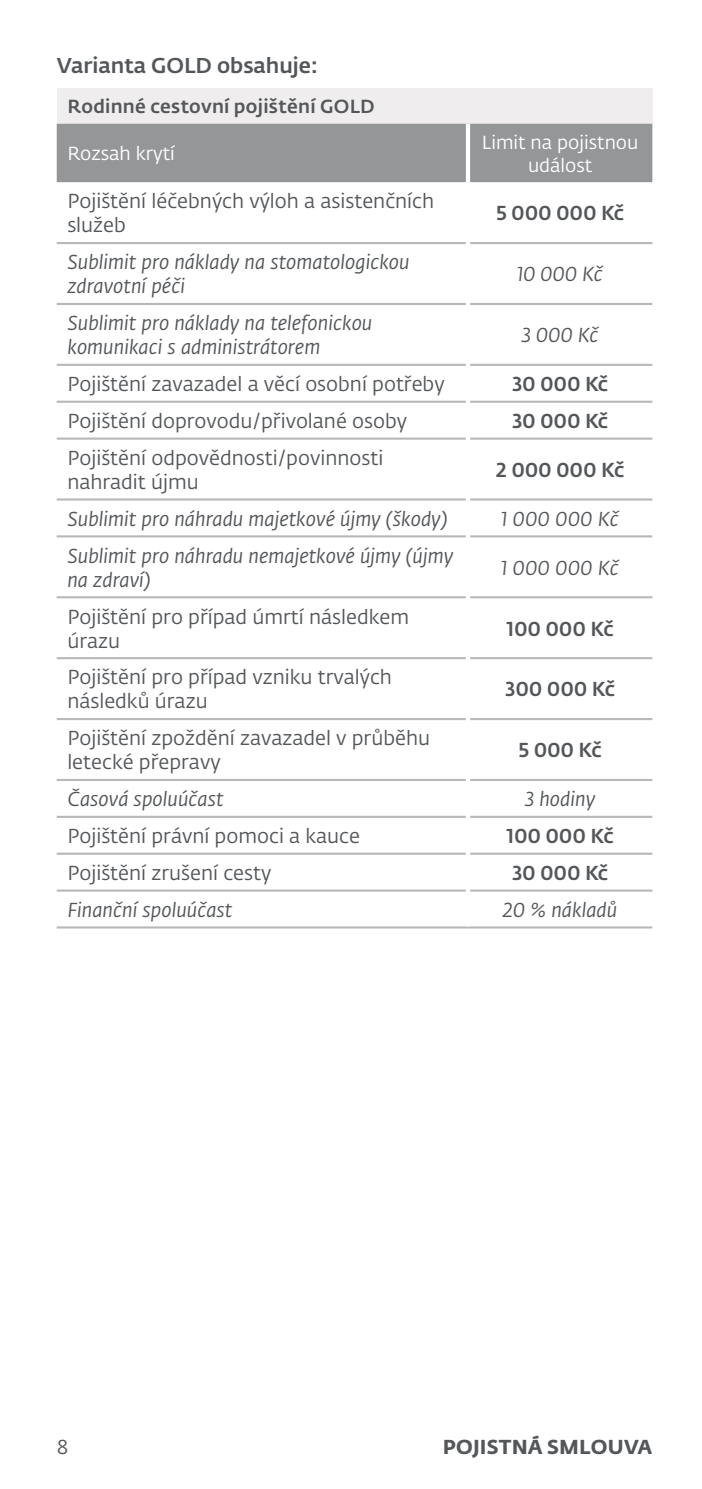
<style>
.page{position:relative;width:702px;height:1489px;background:#fff}
.page>*{position:absolute;margin:0;border:0;box-sizing:border-box;transform-origin:0 0}
.t1{font:21.25px "Fedra Sans Pro Medium LF";color:#54575a}
.t2{font:20px/24px "Fedra Sans Pro Book LF";color:#54575a}
.t3{font:20px/24px "Fedra Sans Pro Book Italic LF";color:#54575a}
.t4{font:20px "Fedra Sans Pro Medium LF";letter-spacing:-.01em;color:#54575a}
.t5{font:20px "Fedra Sans Pro Bold LF";letter-spacing:.01em;color:#54575a}
.t6{font:18.75px/22.5px "Fedra Sans Pro Book LF";color:#fff;text-align:center}
.t7{font:18.75px "Fedra Sans Pro Medium LF";letter-spacing:.015em;color:#54575a}
</style>
<div class="page">
<div style="left:57px;top:88px;width:595px;height:36px;background:#efedee"></div>
<div style="left:57px;top:124px;width:595px;height:58px;background:#959698"></div>
<hr style="left:57px;top:242px;width:409px;height:2px;background:#b8b8b9">
<hr style="left:470px;top:242px;width:182px;height:2px;background:#b8b8b9">
<hr style="left:57px;top:303px;width:409px;height:2px;background:#b8b8b9">
<hr style="left:470px;top:303px;width:182px;height:2px;background:#b8b8b9">
<hr style="left:57px;top:364px;width:409px;height:2px;background:#b8b8b9">
<hr style="left:470px;top:364px;width:182px;height:2px;background:#b8b8b9">
<hr style="left:57px;top:400px;width:409px;height:3px;background:#b8b8b9">
<hr style="left:470px;top:400px;width:182px;height:3px;background:#b8b8b9">
<hr style="left:57px;top:437px;width:409px;height:2px;background:#b8b8b9">
<hr style="left:470px;top:437px;width:182px;height:2px;background:#b8b8b9">
<hr style="left:57px;top:498px;width:409px;height:2px;background:#b8b8b9">
<hr style="left:470px;top:498px;width:182px;height:2px;background:#b8b8b9">
<hr style="left:57px;top:535px;width:409px;height:2px;background:#b8b8b9">
<hr style="left:470px;top:535px;width:182px;height:2px;background:#b8b8b9">
<hr style="left:57px;top:596px;width:409px;height:2px;background:#b8b8b9">
<hr style="left:470px;top:596px;width:182px;height:2px;background:#b8b8b9">
<hr style="left:57px;top:657px;width:409px;height:2px;background:#b8b8b9">
<hr style="left:470px;top:657px;width:182px;height:2px;background:#b8b8b9">
<hr style="left:57px;top:718px;width:409px;height:2px;background:#b8b8b9">
<hr style="left:470px;top:718px;width:182px;height:2px;background:#b8b8b9">
<hr style="left:57px;top:778px;width:409px;height:3px;background:#b8b8b9">
<hr style="left:470px;top:778px;width:182px;height:3px;background:#b8b8b9">
<hr style="left:57px;top:815px;width:409px;height:2px;background:#b8b8b9">
<hr style="left:470px;top:815px;width:182px;height:2px;background:#b8b8b9">
<hr style="left:57px;top:852px;width:409px;height:2px;background:#b8b8b9">
<hr style="left:470px;top:852px;width:182px;height:2px;background:#b8b8b9">
<hr style="left:57px;top:889px;width:409px;height:2px;background:#b8b8b9">
<hr style="left:470px;top:889px;width:182px;height:2px;background:#b8b8b9">
<hr style="left:57px;top:926px;width:411px;height:2px;background:#b8b8b9">
<hr style="left:468px;top:926px;width:184px;height:2px;background:#b8b8b9">
<hr style="left:466px;top:124px;width:4px;height:58px;background:#fff">
<p class="t1" style="left:57px;top:50px;width:262px">Varianta GOLD obsahuje:</p>
<p class="t7" style="left:67px;top:92px;width:309px">Rodinné cestovní pojištění GOLD</p>
<p class="t6" style="left:67px;top:142px;width:109px">Rozsah krytí</p>
<p class="t6" style="left:482px;top:131px;width:158px">Limit na pojistnou událost</p>
<p class="t2" style="left:67px;top:189px;width:368px">Pojištění léčebných výloh a asistenčních služeb</p>
<p class="t4" style="left:496px;top:198px;width:130px">5 000 000 Kč</p>
<p class="t3" style="left:67px;top:250px;width:344px">Sublimit pro náklady na stomatologickou zdravotní péči</p>
<p class="t3" style="left:517px;top:262px;width:87px">10 000 Kč</p>
<p class="t3" style="left:67px;top:310px;width:306px">Sublimit pro náklady na telefonickou komunikaci s administrátorem</p>
<p class="t3" style="left:522px;top:322px;width:78px">3 000 Kč</p>
<p class="t2" style="left:67px;top:371px;width:379px">Pojištění zavazadel a věcí osobní potřeby</p>
<p class="t4" style="left:512px;top:369px;width:98px">30 000 Kč</p>
<p class="t2" style="left:67px;top:408px;width:341px">Pojištění doprovodu/přivolané osoby</p>
<p class="t4" style="left:512px;top:405px;width:98px">30 000 Kč</p>
<p class="t2" style="left:67px;top:445px;width:317px">Pojištění odpovědnosti/povinnosti nahradit újmu</p>
<p class="t4" style="left:496px;top:454px;width:130px">2 000 000 Kč</p>
<p class="t3" style="left:67px;top:506px;width:382px">Sublimit pro náhradu majetkové újmy (škody)</p>
<p class="t3" style="left:501px;top:506px;width:118px">1 000 000 Kč</p>
<p class="t3" style="left:67px;top:543px;width:387px">Sublimit pro náhradu nemajetkové újmy (újmy na zdraví)</p>
<p class="t3" style="left:501px;top:555px;width:118px">1 000 000 Kč</p>
<p class="t2" style="left:67px;top:604px;width:343px">Pojištění pro případ úmrtí následkem úrazu</p>
<p class="t4" style="left:506px;top:613px;width:109px">100 000 Kč</p>
<p class="t2" style="left:67px;top:664px;width:326px">Pojištění pro případ vzniku trvalých následků úrazu</p>
<p class="t4" style="left:505px;top:674px;width:111px">300 000 Kč</p>
<p class="t2" style="left:67px;top:725px;width:364px">Pojištění zpoždění zavazadel v průběhu letecké přepravy</p>
<p class="t4" style="left:518px;top:735px;width:85px">5 000 Kč</p>
<p class="t3" style="left:67px;top:786px;width:158px">Časová spoluúčast</p>
<p class="t3" style="left:525px;top:786px;width:72px">3 hodiny</p>
<p class="t2" style="left:67px;top:823px;width:294px">Pojištění právní pomoci a kauce</p>
<p class="t4" style="left:506px;top:820px;width:109px">100 000 Kč</p>
<p class="t2" style="left:67px;top:860px;width:205px">Pojištění zrušení cesty</p>
<p class="t4" style="left:512px;top:857px;width:98px">30 000 Kč</p>
<p class="t3" style="left:67px;top:897px;width:166px">Finanční spoluúčast</p>
<p class="t3" style="left:503px;top:897px;width:116px">20 % nákladů</p>
<p class="t2" style="left:57px;top:1433px;width:13px">8</p>
<p class="t5" style="left:442px;top:1430px;width:211px">POJISTNÁ SMLOUVA</p>
</div>
